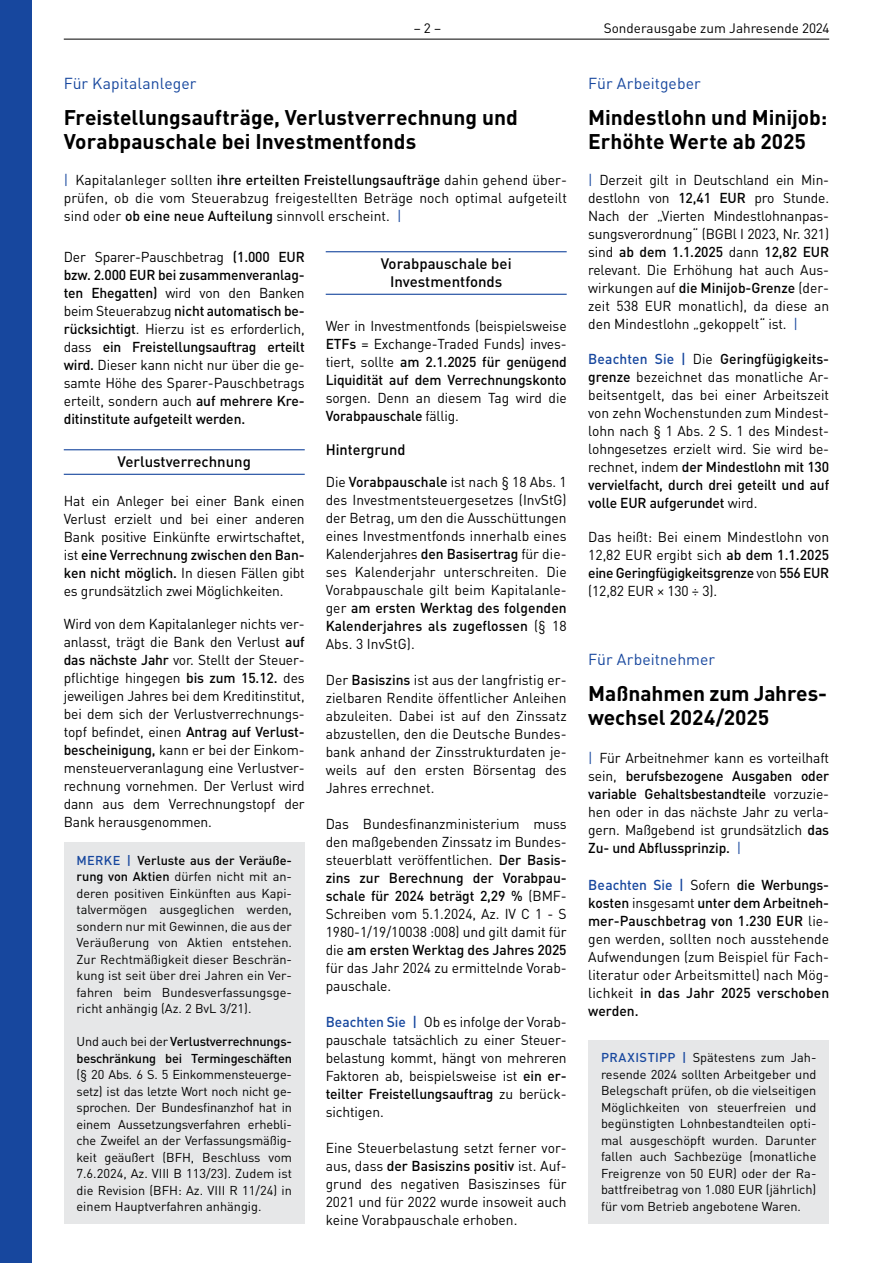
<style>
.page{position:relative;width:893px;height:1263px;background:#fff}
.page>*{position:absolute;margin:0;border:0;box-sizing:border-box;transform-origin:0 0}
.t1{font:700 21px/24px "DIN Pro";color:#000}
.t2{font:15.75px "DIN Pro";letter-spacing:.005em;color:#17479e}
.t3{font:500 15px/18px "DIN Pro";color:#000;text-align:center}
.t4{font:14.25px/18px "DIN Pro";letter-spacing:-.005em;color:#000;text-align:justify}
.t5{font:500 14.25px/18px "DIN Pro";letter-spacing:-.005em;color:#000;text-align:justify}
.t6{font:13.5px "DIN Pro";color:#000}
.t7{font:12.75px/16.5px "DIN Pro";color:#000;text-align:justify}
.t8{font:500 12.75px/16.5px "DIN Pro";letter-spacing:-.015em;color:#000}
.s1{color:#17479e}
.s2{font-weight:500}
.s3{font-weight:400}
.s4{font-weight:500;color:#17479e}
</style>
<div class="page">
<hr style="left:64px;top:39px;width:765px;height:1px;background:#000">
<div style="left:588px;top:1040px;width:241px;height:183px;background:#e6e7e8"></div>
<hr style="left:64px;top:449px;width:241px;height:1px;background:#17479e">
<hr style="left:64px;top:474px;width:241px;height:1px;background:#17479e">
<div style="left:64px;top:842px;width:241px;height:382px;background:#e6e7e8"></div>
<hr style="left:326px;top:251px;width:241px;height:1px;background:#17479e">
<hr style="left:326px;top:294px;width:241px;height:1px;background:#17479e">
<div style="left:0;top:0;width:32px;height:1263px;background:#17479e"></div>
<p class="t6" style="left:414px;top:19px;width:29px">– 2 –</p>
<p class="t6" style="left:604px;top:19px;width:227px">Sonderausgabe zum Jahresende 2024</p>
<p class="t2" style="left:64px;top:73px;width:134px">Für Kapitalanleger</p>
<h1 class="t1" style="left:64px;top:105px;width:456px">Freistellungsaufträge, Verlustverrechnung und<br>Vorabpauschale bei Investmentfonds</h1>
<p class="t4" style="left:64px;top:171px;width:505px"><span class="s1">|</span> Kapitalanleger sollten <span class="s2">ihre erteilten Freistellungsaufträge</span> dahin gehend über&shy;prüfen, ob die vom Steuerabzug freigestellten Beträge noch optimal aufgeteilt sind oder <span class="s2">ob eine neue Aufteilung</span> sinnvoll erscheint. <span class="s1">|</span></p>
<p class="t5" style="left:64px;top:247px;width:242px"><span class="s3">Der Sparer-Pauschbetrag</span> (1.000 EUR bzw. 2.000 EUR bei zusammenveranlag&shy;ten Ehegatten) <span class="s3">wird von den Banken beim Steuerabzug</span> nicht automatisch be&shy;rücksichtigt<span class="s3">. Hierzu ist es erforderlich, dass</span> ein Freistellungsauftrag erteilt wird. <span class="s3">Dieser kann nicht nur über die ge&shy;samte Höhe des Sparer-Pauschbetrags erteilt, sondern auch</span> auf mehrere Kre&shy;ditinstitute aufgeteilt werden.</p>
<p class="t3" style="left:117px;top:452px;width:135px">Verlustverrechnung</p>
<p class="t4" style="left:64px;top:492px;width:242px">Hat ein Anleger bei einer Bank einen Verlust erzielt und bei einer anderen Bank positive Einkünfte erwirtschaftet, ist <span class="s2">eine Verrechnung zwischen den Ban&shy;ken nicht möglich.</span> In diesen Fällen gibt es grundsätzlich zwei Möglichkeiten.</p>
<p class="t4" style="left:64px;top:615px;width:242px">Wird von dem Kapitalanleger nichts ver&shy;anlasst, trägt die Bank den Verlust <span class="s2">auf das nächste Jahr</span> vor. Stellt der Steuer&shy;pflichtige hingegen <span class="s2">bis zum 15.12.</span> des jeweiligen Jahres bei dem Kreditinstitut, bei dem sich der Verlustverrechnungs&shy;topf befindet, einen <span class="s2">Antrag auf Verlust&shy;bescheinigung,</span> kann er bei der Einkom&shy;mensteuerveranlagung eine Verlustver&shy;rechnung vornehmen. Der Verlust wird dann aus dem Verrechnungstopf der Bank herausgenommen.</p>
<p class="t7" style="left:77px;top:851px;width:217px"><span class="s4">MERKE |</span> <span class="s2">Verluste aus der Veräuße&shy;rung von Aktien</span> dürfen nicht mit an&shy;deren positiven Einkünften aus Kapi&shy;talvermögen ausgeglichen werden, sondern nur mit Gewinnen, die aus der Veräußerung von Aktien entstehen.<br>Zur Rechtmäßigkeit dieser Beschrän&shy;kung ist seit über drei Jahren ein Ver&shy;fahren beim Bundesverfassungsge&shy;richt anhängig (Az. 2 BvL 3/21).</p>
<p class="t8" style="left:77px;top:1033px;width:217px"><span class="s3">Und auch bei der</span> Verlustverrechnungs&shy;beschränkung bei Termingeschäften</p>
<p class="t7" style="left:77px;top:1066px;width:217px">(§ 20 Abs. 6 S. 5 Einkommensteuerge&shy;setz) ist das letzte Wort noch nicht ge&shy;sprochen. Der Bundesfinanzhof hat in einem Aussetzungsverfahren erhebli&shy;che Zweifel an der Verfassungsmäßig&shy;keit geäußert (BFH, Beschluss vom 7.6.2024, Az. VIII B 113/23). Zudem ist die Revision (BFH: Az. VIII R 11/24) in einem Hauptverfahren anhängig.</p>
<p class="t3" style="left:381px;top:254px;width:132px">Vorabpauschale bei<br>Investmentfonds</p>
<p class="t4" style="left:326px;top:316px;width:242px">Wer in Investmentfonds (beispielsweise <span class="s2">ETFs</span> = Exchange-Traded Funds) inves&shy;tiert, sollte <span class="s2">am 2.1.2025 für genügend Liquidität auf dem Verrechnungskonto</span></p>
<p class="t4" style="left:326px;top:388px;width:242px">sorgen. Denn an diesem Tag wird die<br><span class="s2">Vorabpauschale</span> fällig.</p>
<p class="t3" style="left:326px;top:440px;width:81px">Hintergrund</p>
<p class="t4" style="left:326px;top:472px;width:242px">Die <span class="s2">Vorabpauschale</span> ist nach § 18 Abs. 1 des Investmentsteuergesetzes (InvStG) der Betrag, um den die Ausschüttungen eines Investmentfonds innerhalb eines Kalenderjahres <span class="s2">den Basisertrag</span> für die&shy;ses Kalenderjahr unterschreiten. Die Vorabpauschale gilt beim Kapitalanle&shy;ger <span class="s2">am ersten Werktag des folgenden Kalenderjahres als zugeflossen</span> (§ 18<br>Abs. 3 InvStG).</p>
<p class="t4" style="left:326px;top:670px;width:242px">Der <span class="s2">Basiszins</span> ist aus der langfristig er&shy;zielbaren Rendite öffentlicher Anleihen abzuleiten. Dabei ist auf den Zinssatz abzustellen, den die Deutsche Bundes&shy;bank anhand der Zinsstrukturdaten je&shy;weils auf den ersten Börsentag des Jahres errechnet.</p>
<p class="t4" style="left:326px;top:814px;width:242px">Das Bundesfinanzministerium muss den maßgebenden Zinssatz im Bundes&shy;steuerblatt veröffentlichen. <span class="s2">Der Basis&shy;zins zur Berechnung der Vorabpau&shy;schale für 2024 beträgt 2,29 %</span> (BMF-Schreiben vom 5.1.2024, Az. IV C 1 - S 1980-1/19/10038 :008) und gilt damit für die <span class="s2">am ersten Werktag des Jahres 2025 </span>für das Jahr 2024 zu ermittelnde Vorab&shy;pauschale.</p>
<p class="t4" style="left:326px;top:1012px;width:242px"><span class="s4">Beachten Sie |</span> Ob es infolge der Vorab&shy;pauschale tatsächlich zu einer Steuer&shy;belastung kommt, hängt von mehreren Faktoren ab, beispielsweise ist <span class="s2">ein er&shy;teilter Freistellungsauftrag</span> zu berück&shy;sichtigen.</p>
<p class="t4" style="left:326px;top:1138px;width:242px">Eine Steuerbelastung setzt ferner vor&shy;aus, dass <span class="s2">der Basiszins positiv</span> ist. Auf&shy;grund des negativen Basiszinses für 2021 und für 2022 wurde insoweit auch keine Vorabpauschale erhoben.</p>
<p class="t2" style="left:588px;top:73px;width:114px">Für Arbeitgeber</p>
<h1 class="t1" style="left:588px;top:105px;width:241px">Mindestlohn und Minijob:<br>Erhöhte Werte ab 2025</h1>
<p class="t4" style="left:588px;top:171px;width:242px"><span class="s1">|</span> Derzeit gilt in Deutschland ein Min&shy;destlohn von <span class="s2">12,41 EUR</span> pro Stunde.<br>Nach der „Vierten Mindestlohnanpas&shy;sungsverordnung“ (BGBl I 2023, Nr. 321) sind <span class="s2">ab dem 1.1.2025</span> dann <span class="s2">12,82 EUR </span>relevant. Die Erhöhung hat auch Aus&shy;wirkungen auf <span class="s2">die Minijob-Grenze</span> (der&shy;zeit 538 EUR monatlich), da diese an den Mindestlohn „gekoppelt“ ist. <span class="s1">|</span></p>
<p class="t4" style="left:588px;top:349px;width:242px"><span class="s4">Beachten Sie |</span> Die <span class="s2">Geringfügigkeits&shy;grenze</span> bezeichnet das monatliche Ar&shy;beitsentgelt, das bei einer Arbeitszeit von zehn Wochenstunden zum Mindest&shy;lohn nach § 1 Abs. 2 S. 1 des Mindest&shy;lohngesetzes erzielt wird. Sie wird be&shy;rechnet, indem <span class="s2">der Mindestlohn mit 130 vervielfacht, durch drei geteilt und auf volle EUR aufgerundet</span> wird.</p>
<p class="t4" style="left:588px;top:528px;width:242px">Das heißt: Bei einem Mindestlohn von 12,82 EUR ergibt sich <span class="s2">ab dem 1.1.2025 eine Geringfügigkeitsgrenze</span> von <span class="s2">556 EUR </span>(12,82 EUR × 130 ÷ 3).</p>
<p class="t2" style="left:588px;top:649px;width:128px">Für Arbeitnehmer</p>
<h1 class="t1" style="left:588px;top:681px;width:240px">Maßnahmen zum Jahres&shy;wechsel 2024/2025</h1>
<p class="t4" style="left:588px;top:748px;width:242px"><span class="s1">|</span> Für Arbeitnehmer kann es vorteilhaft sein, <span class="s2">berufsbezogene Ausgaben oder variable Gehaltsbestandteile</span> vorzuzie&shy;hen oder in das nächste Jahr zu verla&shy;gern. Maßgebend ist grundsätzlich <span class="s2">das Zu- und Abflussprinzip.</span> <span class="s1">|</span></p>
<p class="t4" style="left:588px;top:876px;width:242px"><span class="s4">Beachten Sie |</span> Sofern <span class="s2">die Werbungs&shy;kosten</span> insgesamt <span class="s2">unter dem Arbeitneh&shy;mer-Pauschbetrag von 1.230 EUR</span> lie&shy;gen werden, sollten noch ausstehende Aufwendungen (zum Beispiel für Fach&shy;literatur oder Arbeitsmittel) nach Mög&shy;lichkeit <span class="s2">in das Jahr 2025 verschoben werden.</span></p>
<p class="t7" style="left:601px;top:1049px;width:217px"><span class="s4">PRAXISTIPP |</span> Spätestens zum Jah&shy;resende 2024 sollten Arbeitgeber und Belegschaft prüfen, ob die vielseitigen Möglichkeiten von steuerfreien und begünstigten Lohnbestandteilen opti&shy;mal ausgeschöpft wurden. Darunter fallen auch Sachbezüge (monatliche Freigrenze von 50 EUR) oder der Ra&shy;battfreibetrag von 1.080 EUR (jährlich) für vom Betrieb angebotene Waren.</p>
</div>
